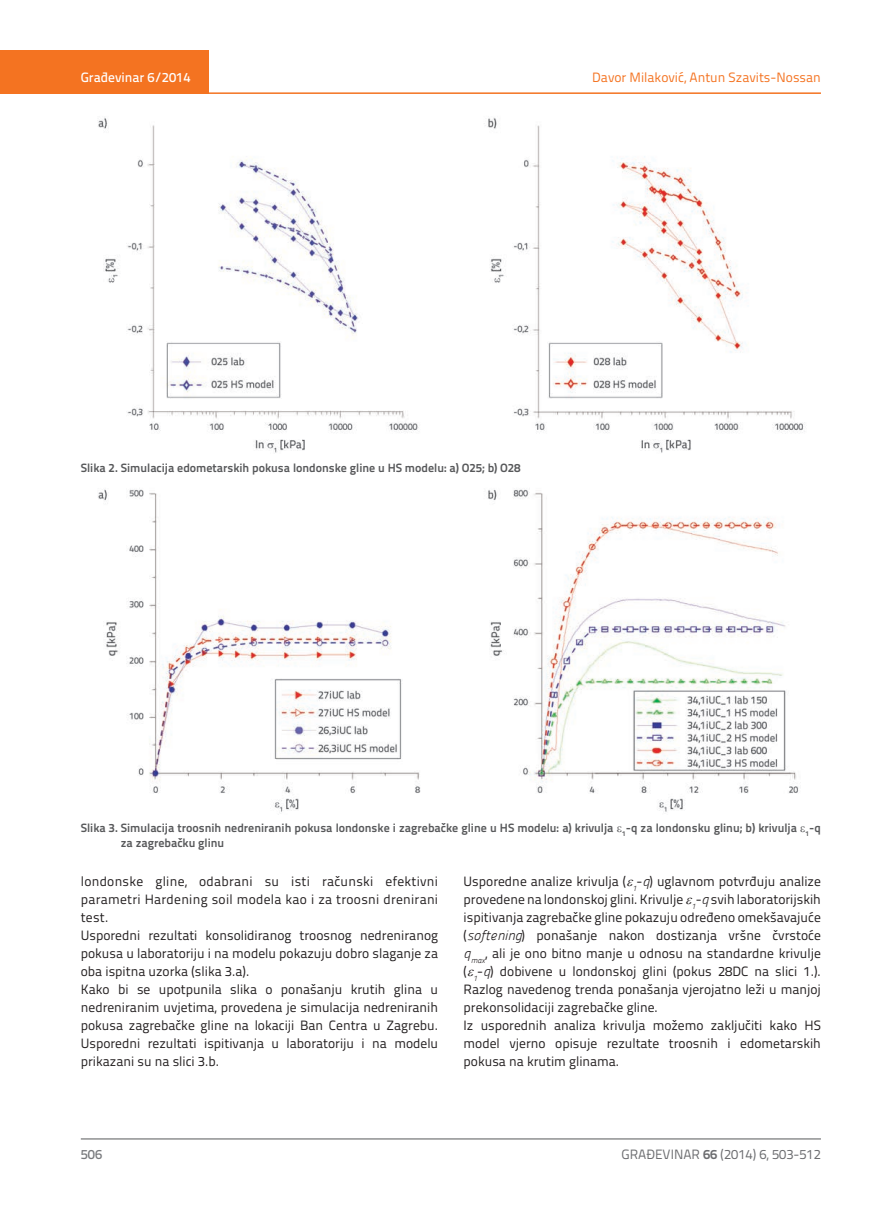
<style>
.page{position:relative;width:872px;height:1212px;background:#fff}
.page>*{position:absolute;margin:0;border:0;box-sizing:border-box;transform-origin:0 0}
.t1{font:13.5px/18px "Titillium Text 22 L";color:#231f20}
.t2{font:13.5px "Titillium Text 22 L";color:#f47321}
.t3{font:13.5px "Titillium Text 22 L";color:#6c6d70}
.t4{font:500 13.5px "Titillium Text 22 L";color:#fff}
.t5{font:500 13.5px "Titillium Text 22 L";color:#787a7d}
.t6{font:700 12px/15px "Titillium Text 22 L";color:#57585a}
.s1{font-family:"Panefresco 250 wt";font-style:italic}
.s2{font-weight:700}
</style>
<div class="page">
<div style="left:0;top:50px;width:208px;height:44px;background:#f47321"></div>
<hr style="left:0;top:92px;width:821px;height:2px;background:#f47321">
<hr style="left:81px;top:1139px;width:740px;height:1px;background:#57585a">
<img style="left:98px;top:117px;width:707px;height:336px">
<img style="left:98px;top:488px;width:701px;height:326px">
<p class="t4" style="left:81px;top:67px;width:111px">Građevinar 6/2014</p>
<p class="t2" style="left:592px;top:68px;width:230px">Davor Milaković, Antun Szavits-Nossan</p>
<p class="t6" style="left:81px;top:459px;width:441px">Slika 2. Simulacija edometarskih pokusa londonske gline u HS modelu: a) O25; b) O28</p>
<p class="t6" style="left:121px;top:820px;width:701px;text-indent:-40px">Slika 3. Simulacija troosnih nedreniranih pokusa londonske i zagrebačke gline u HS modelu: a) krivulja <sub>1</sub>-q za londonsku glinu; b) krivulja <sub>1</sub>-q za zagrebačku glinu</p>
<p class="t1" style="left:81px;top:872px;width:359px">londonske gline, odabrani su isti računski efektivni parametri Hardening soil modela kao i za troosni drenirani test.<br>Usporedni rezultati konsolidiranog troosnog nedreniranog pokusa u laboratoriju i na modelu pokazuju dobro slaganje za oba ispitna uzorka (slika 3.a).<br>Kako bi se upotpunila slika o ponašanju krutih glina u nedreniranim uvjetima, provedena je simulacija nedreniranih pokusa zagrebačke gline na lokaciji Ban Centra u Zagrebu.<br>Usporedni rezultati ispitivanja u laboratoriju i na modelu prikazani su na slici 3.b.</p>
<p class="t1" style="left:463px;top:872px;width:359px">Usporedne analize krivulja ( <sub>1</sub>-<span class="s1">q</span>) uglavnom potvrđuju analize provedene na londonskoj glini. Krivulje <sub>1</sub>-<span class="s1">q</span> svih laboratorijskih ispitivanja zagrebačke gline pokazuju određeno omekšavajuće (<span class="s1">softening</span>) ponašanje nakon dostizanja vršne čvrstoće <span class="s1">q</span><sub>max</sub>, ali je ono bitno manje u odnosu na standardne krivulje ( <sub>1</sub>-<span class="s1">q</span>) dobivene u londonskoj glini (pokus 28DC na slici 1.).<br>Razlog navedenog trenda ponašanja vjerojatno leži u manjoj prekonsolidaciji zagrebačke gline.<br>Iz usporednih analiza krivulja možemo zaključiti kako HS model vjerno opisuje rezultate troosnih i edometarskih pokusa na krutim glinama.</p>
<p class="t5" style="left:81px;top:1144px;width:23px">506</p>
<p class="t3" style="left:621px;top:1144px;width:201px">GRAĐEVINAR <span class="s2">66</span> (2014) 6, 503-512</p>
</div>
